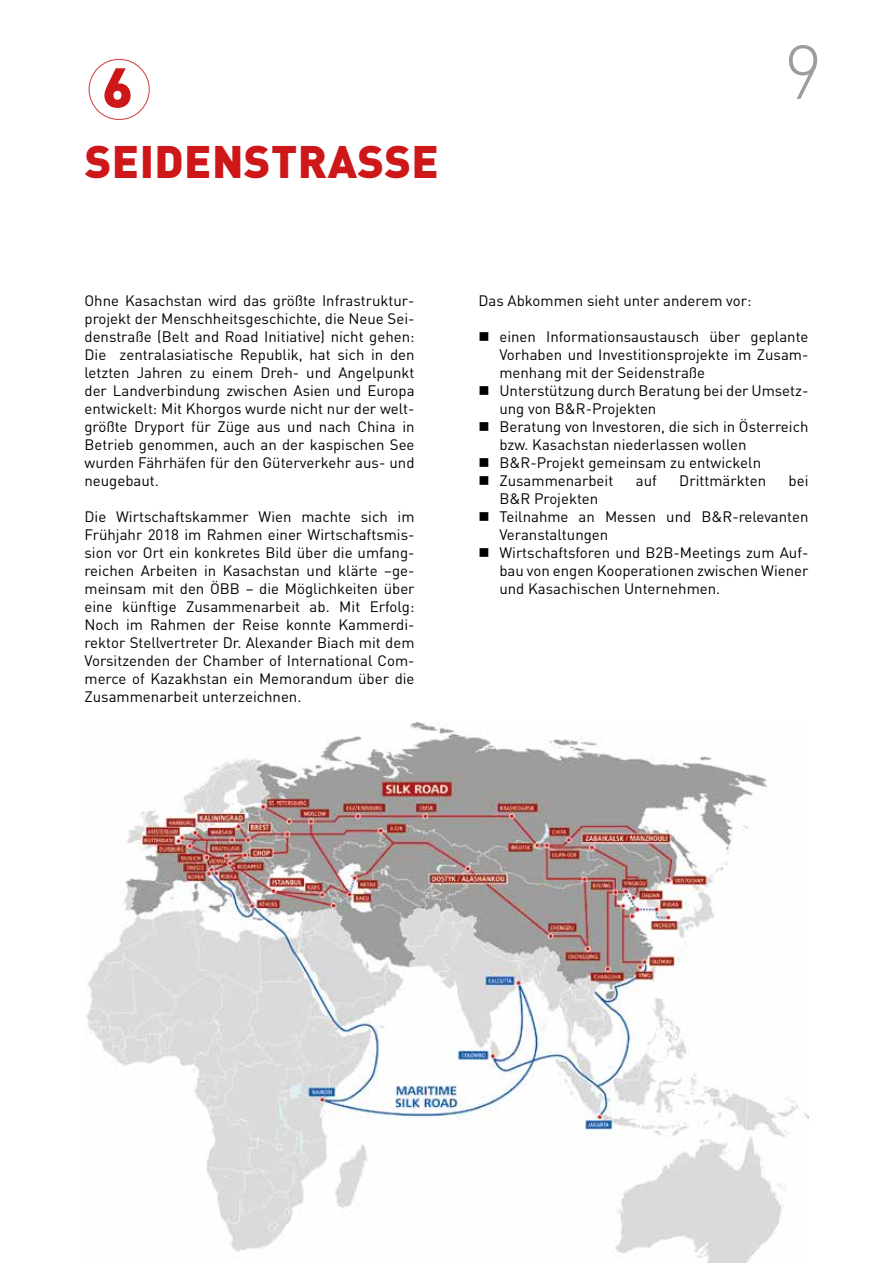
<style>
.page{position:relative;width:893px;height:1263px;background:#fff}
.page>*{position:absolute;margin:0;border:0;box-sizing:border-box;transform-origin:0 0}
.t1{font:300 75px "DIN";color:#9d9d9c}
.t2{font:900 55.2px "DIN Pro";color:#cd1719}
.t3{font:900 45px "DIN Pro";letter-spacing:.01em;color:#cd1719}
.t4{font:15px/18px "DIN Pro";color:#000;text-align:justify}
</style>
<div class="page">
<div style="left:89px;top:59px;width:61px;height:61px;border:1px solid #cd1719;border-radius:50%"></div>
<img style="left:86px;top:723px;width:723px;height:540px">
<h2 class="t2" style="left:102px;top:50px;width:32px">6</h2>
<h3 class="t3" style="left:85px;top:132px;width:356px">SEIDENSTRASSE</h3>
<h1 class="t1" style="left:784px;top:26px;width:40px">9</h1>
<p class="t4" style="left:84px;top:291px;width:332px">Ohne Kasachstan wird das größte Infrastruktur&shy;projekt der Menschheitsgeschichte, die Neue Sei&shy;denstraße (Belt and Road Initiative) nicht gehen:<br>Die zentralasiatische Republik, hat sich in den letzten Jahren zu einem Dreh- und Angelpunkt der Landverbindung zwischen Asien und Europa entwickelt: Mit Khorgos wurde nicht nur der welt&shy;größte Dryport für Züge aus und nach China in Betrieb genommen, auch an der kaspischen See wurden Fährhäfen für den Güterverkehr aus- und neugebaut.</p>
<p class="t4" style="left:84px;top:507px;width:332px">Die Wirtschaftskammer Wien machte sich im Frühjahr 2018 im Rahmen einer Wirtschaftsmis&shy;sion vor Ort ein konkretes Bild über die umfang&shy;reichen Arbeiten in Kasachstan und klärte –ge&shy;meinsam mit den ÖBB – die Möglichkeiten über eine künftige Zusammenarbeit ab. Mit Erfolg:<br>Noch im Rahmen der Reise konnte Kammerdi&shy;rektor Stellvertreter Dr. Alexander Biach mit dem Vorsitzenden der Chamber of International Com&shy;merce of Kazakhstan ein Memorandum über die Zusammenarbeit unterzeichnen.</p>
<p class="t4" style="left:478px;top:291px;width:275px">Das Abkommen sieht unter anderem vor:</p>
<p class="t4" style="left:499px;top:327px;width:311px;text-indent:-21px">■ einen Informationsaustausch über geplante Vorhaben und Investitionsprojekte im Zusam&shy;menhang mit der Seidenstraße</p>
<p class="t4" style="left:499px;top:381px;width:311px;text-indent:-21px">■ Unterstützung durch Beratung bei der Umsetz&shy;ung von B&amp;R-Projekten</p>
<p class="t4" style="left:499px;top:417px;width:311px;text-indent:-21px">■ Beratung von Investoren, die sich in Österreich bzw. Kasachstan niederlassen wollen</p>
<p class="t4" style="left:478px;top:453px;width:284px">■ B&amp;R-Projekt gemeinsam zu entwickeln</p>
<p class="t4" style="left:478px;top:471px;width:136px">■ Zusammenarbeit</p>
<p class="t4" style="left:636px;top:471px;width:23px">auf</p>
<p class="t4" style="left:679px;top:471px;width:88px">Drittmärkten</p>
<p class="t4" style="left:788px;top:471px;width:21px">bei</p>
<p class="t4" style="left:499px;top:489px;width:100px">B&amp;R Projekten</p>
<p class="t4" style="left:499px;top:507px;width:311px;text-indent:-21px">■ Teilnahme an Messen und B&amp;R-relevanten<br>Veranstaltungen</p>
<p class="t4" style="left:499px;top:543px;width:311px;text-indent:-21px">■ Wirtschaftsforen und B2B-Meetings zum Auf&shy;bau von engen Kooperationen zwischen Wiener und Kasachischen Unternehmen.</p>
</div>
